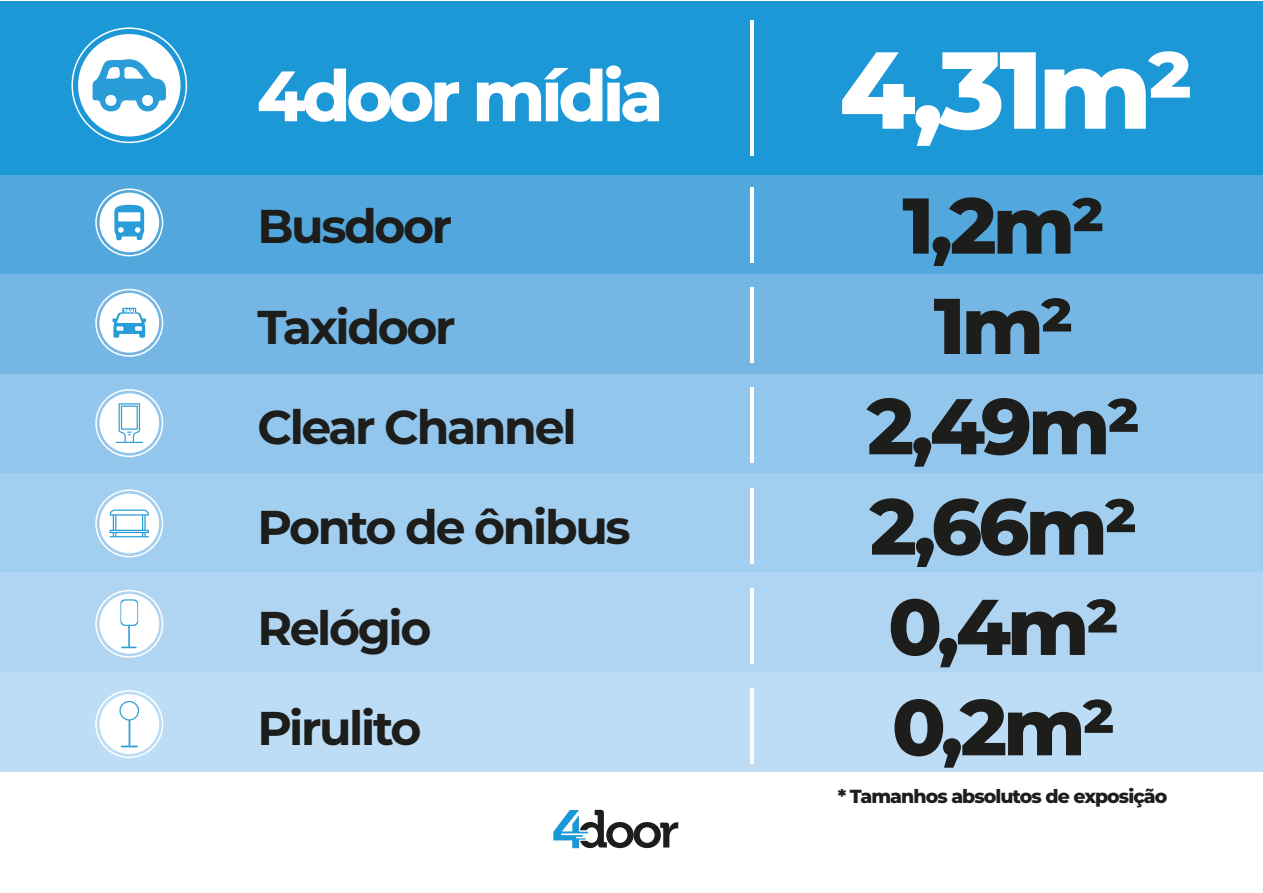
<style>
.page{position:relative;width:1263px;height:893px;background:#fff}
.page>*{position:absolute;margin:0;border:0;box-sizing:border-box;transform-origin:0 0}
.t1{font:800 109.2px "Montserrat";color:#fff}
.t2{font:800 78.75px/100.4px "Montserrat";letter-spacing:-.05em;color:#1d1d1b}
.t3{font:700 69px "Montserrat";letter-spacing:-.05em;color:#fff}
.t4{font:700 47.4px/100.4px "Montserrat";letter-spacing:-.05em;color:#1d1d1b}
.t5{font:800 18.9px "Montserrat";letter-spacing:-.05em;color:#1d1d1b}
</style>
<div class="page">
<svg style="left:553px;top:810px;width:125px;height:38px"></svg>
<div style="left:0;top:1px;width:1263px;height:174px;background:#1d98d6"></div>
<div style="left:0;top:175px;width:1263px;height:100px;background:#52a7dd"></div>
<div style="left:0;top:275px;width:1263px;height:99px;background:#75b6e5"></div>
<div style="left:0;top:374px;width:1263px;height:99px;background:#92c6ed"></div>
<div style="left:0;top:473px;width:1263px;height:100px;background:#a2cff0"></div>
<div style="left:0;top:573px;width:1263px;height:99px;background:#b0d5f2"></div>
<div style="left:0;top:672px;width:1263px;height:100px;background:#bcddf5"></div>
<svg style="left:258px;top:68px;width:202px;height:54px"></svg>
<svg style="left:476px;top:65px;width:184px;height:57px"></svg>
<div style="left:78px;top:34px;width:102px;height:103px;background:#fff;border-radius:50%"></div>
<div style="left:71px;top:27px;width:116px;height:116px;border:2px solid #fff;border-radius:50%"></div>
<div style="left:99px;top:193px;width:60px;height:59px;background:#fff;border-radius:50%"></div>
<div style="left:95px;top:188px;width:68px;height:68px;border:2px solid #fff;border-radius:50%"></div>
<svg style="left:92px;top:59px;width:74px;height:52px"></svg>
<div style="left:106px;top:95px;width:10px;height:11px;background:#f5fbfe;border-radius:50%"></div>
<div style="left:142px;top:95px;width:11px;height:11px;background:#f5fbfe;border-radius:50%"></div>
<hr style="left:750px;top:20px;width:3px;height:136px;background:#fff">
<hr style="left:750px;top:187px;width:3px;height:75px;background:#fff">
<div style="left:99px;top:293px;width:60px;height:60px;background:#fff;border-radius:50%"></div>
<div style="left:95px;top:289px;width:68px;height:68px;border:2px solid #fff;border-radius:50%"></div>
<hr style="left:750px;top:287px;width:3px;height:76px;background:#fff">
<div style="left:99px;top:393px;width:60px;height:60px;background:#fff;border-radius:50%"></div>
<div style="left:95px;top:389px;width:68px;height:68px;border:2px solid #fff;border-radius:50%"></div>
<hr style="left:750px;top:388px;width:3px;height:75px;background:#fff">
<div style="left:99px;top:494px;width:60px;height:59px;background:#fff;border-radius:50%"></div>
<div style="left:95px;top:489px;width:68px;height:68px;border:2px solid #fff;border-radius:50%"></div>
<hr style="left:750px;top:488px;width:3px;height:75px;background:#fff">
<div style="left:99px;top:594px;width:60px;height:60px;background:#fff;border-radius:50%"></div>
<div style="left:95px;top:590px;width:68px;height:68px;border:2px solid #fff;border-radius:50%"></div>
<hr style="left:750px;top:588px;width:3px;height:76px;background:#fff">
<div style="left:99px;top:694px;width:60px;height:60px;background:#fff;border-radius:50%"></div>
<div style="left:95px;top:690px;width:68px;height:68px;border:2px solid #fff;border-radius:50%"></div>
<hr style="left:750px;top:689px;width:3px;height:75px;background:#fff">
<svg style="left:114px;top:205px;width:30px;height:35px"></svg>
<svg style="left:113px;top:308px;width:33px;height:30px"></svg>
<svg style="left:116px;top:403px;width:27px;height:40px"></svg>
<svg style="left:110px;top:509px;width:39px;height:28px"></svg>
<svg style="left:119px;top:701px;width:20px;height:46px"></svg>
<svg style="left:120px;top:599px;width:18px;height:49px"></svg>
<h3 class="t3" style="left:257px;top:46px;width:407px">4door mídia</h3>
<p class="t4" style="left:257px;top:174px;width:200px">Busdoor<br>Taxidoor</p>
<h1 class="t1" style="left:839px;top:10px;width:356px">4,31m2</h1>
<h2 class="t2" style="left:902px;top:171px;width:204px">1,2m2</h2>
<h2 class="t2" style="left:933px;top:271px;width:142px">1m2</h2>
<p class="t4" style="left:257px;top:374px;width:321px">Clear Channel</p>
<h2 class="t2" style="left:867px;top:372px;width:275px">2,49m2</h2>
<p class="t4" style="left:257px;top:475px;width:375px">Ponto de ônibus</p>
<h2 class="t2" style="left:870px;top:472px;width:270px">2,66m2</h2>
<p class="t4" style="left:257px;top:575px;width:176px">Relógio</p>
<h2 class="t2" style="left:888px;top:572px;width:233px">0,4m2<br>0,2m2</h2>
<p class="t5" style="left:838px;top:782px;width:331px">* Tamanhos absolutos de exposição</p>
<p class="t4" style="left:257px;top:675px;width:166px">Pirulito</p>
</div>
